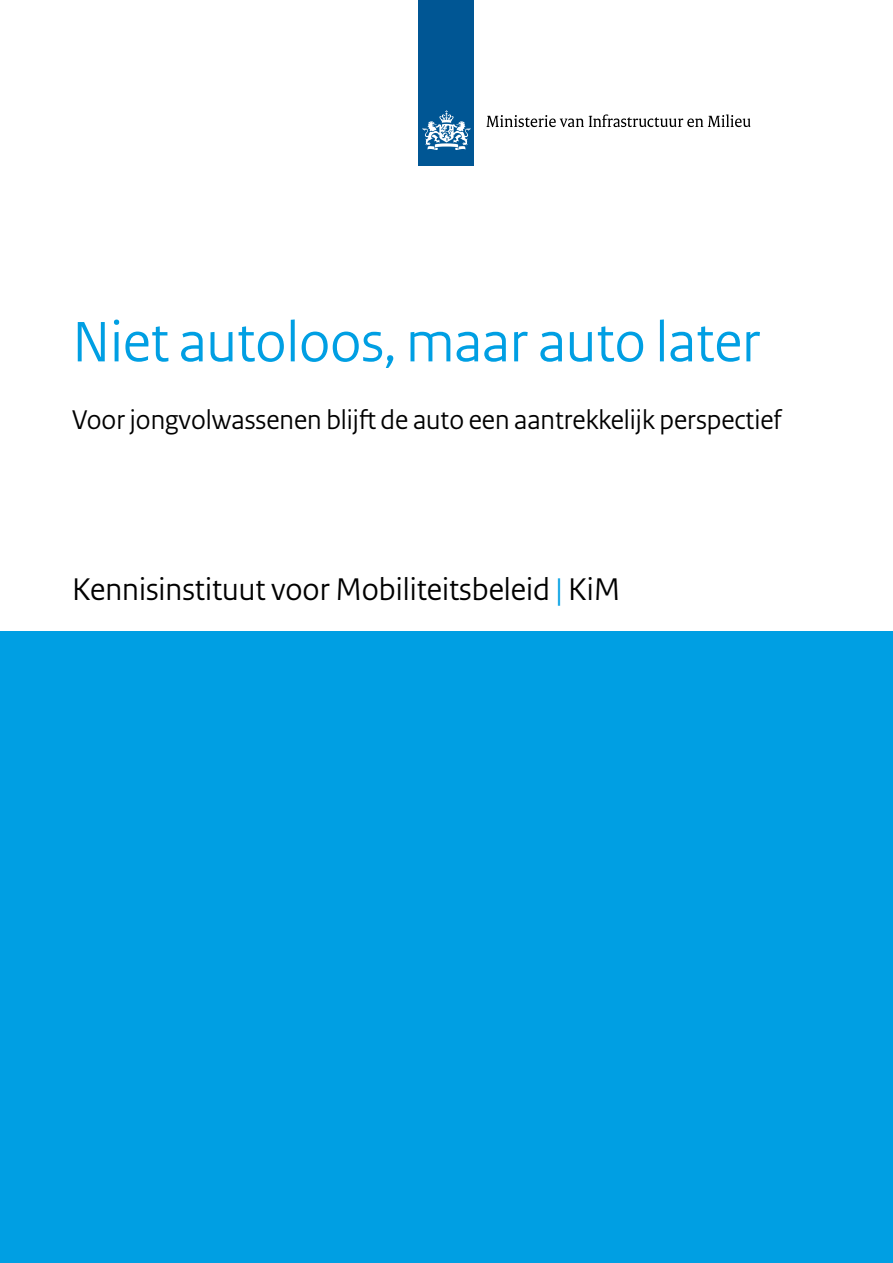
<style>
.page{position:relative;width:893px;height:1263px;background:#fff}
.page>*{position:absolute;margin:0;border:0;box-sizing:border-box;transform-origin:0 0}
._01_RO_Titel_Omslag{font:60px "Rijksoverheid Sans Heading";color:#009fe3}
._02_RO_Subtitel{font:33px "Rijksoverheid Sans Heading";color:#000}
._02_RO_Subtitel-2{font:28.5px "Rijksoverheid Sans Heading";color:#000}
.s1{color:#009fe3}
</style>
<div class="page">
<div style="left:0;top:631px;width:893px;height:632px;background:#009fe3"></div>
<div style="left:419px;top:0;width:55px;height:166px;background:#005694"></div>
<svg style="left:423px;top:110px;width:47px;height:40px"></svg>
<svg style="left:486px;top:114px;width:264px;height:13px"></svg>
<p class="_01_RO_Titel_Omslag" style="left:72px;top:307px;width:690px">Niet autoloos, maar auto later</p>
<p class="_02_RO_Subtitel-2" style="left:72px;top:403px;width:711px">Voor jongvolwassenen blijft de auto een aantrekkelijk perspectief</p>
<p class="_02_RO_Subtitel" style="left:72px;top:570px;width:549px">Kennisinstituut voor Mobiliteitsbeleid <span class="s1">|</span> KiM</p>
</div>
